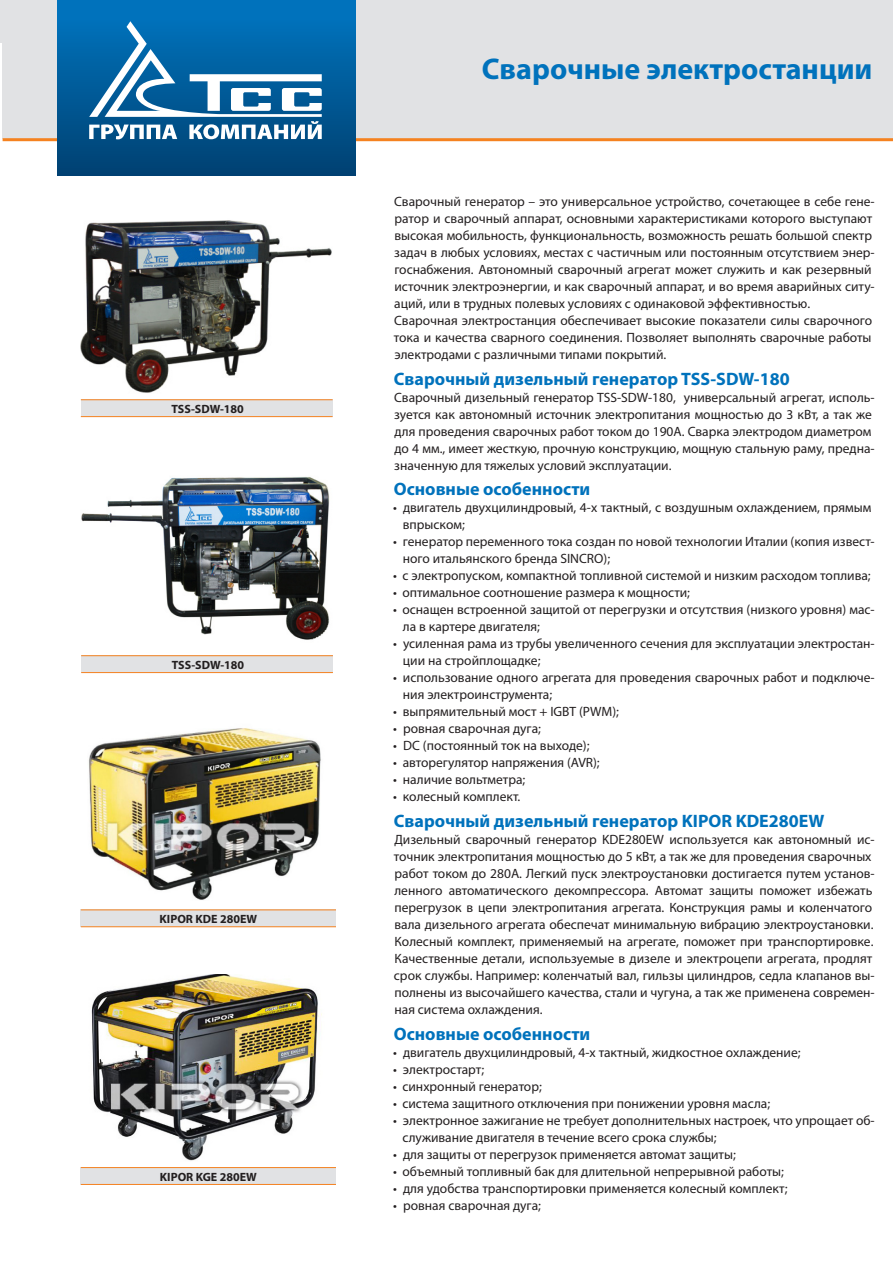
<style>
.page{position:relative;width:893px;height:1263px;background:#fff}
.page>*{position:absolute;margin:0;border:0;box-sizing:border-box;transform-origin:0 0}
.Название_листовки{font:700 30px "Myriad Pro";color:#0072bc}
.t1{font:700 18px "Myriad Pro";color:#0072bc}
.t2{font:13.5px/17px "Myriad Pro";color:#231f20}
.Подпись_к_фото{font:700 12px "Myriad Pro";color:#231f20}
</style>
<div class="page">
<hr style="left:0;top:0;width:4px;height:43px;background:#e1e2e4">
<div style="left:3px;top:0;width:890px;height:138px;background:#e1e2e4"></div>
<hr style="left:3px;top:138px;width:890px;height:3px;background:#f58220">
<div style="left:58px;top:0;width:298px;height:176px;background:linear-gradient(to bottom,#0076c2,#004172)"></div>
<svg style="left:85px;top:20px;width:237px;height:119px"></svg>
<img style="left:91px;top:974px;width:231px;height:187px">
<div style="left:81px;top:1167px;width:255px;height:18px;background:#e1e2e4"></div>
<hr style="left:81px;top:1167px;width:255px;height:1px;background:#f58220">
<hr style="left:81px;top:1184px;width:255px;height:1px;background:#f58220">
<img style="left:81px;top:220px;width:251px;height:173px">
<div style="left:81px;top:399px;width:252px;height:18px;background:#e1e2e4"></div>
<hr style="left:81px;top:399px;width:252px;height:1px;background:#f58220">
<hr style="left:81px;top:416px;width:252px;height:1px;background:#f58220">
<img style="left:81px;top:477px;width:249px;height:163px">
<div style="left:81px;top:655px;width:252px;height:18px;background:#e1e2e4"></div>
<hr style="left:81px;top:655px;width:252px;height:1px;background:#f58220">
<hr style="left:81px;top:672px;width:252px;height:1px;background:#f58220">
<img style="left:88px;top:728px;width:233px;height:172px">
<div style="left:81px;top:909px;width:255px;height:18px;background:#e1e2e4"></div>
<hr style="left:81px;top:909px;width:255px;height:1px;background:#f58220">
<hr style="left:81px;top:926px;width:255px;height:1px;background:#f58220">
<p class="Подпись_к_фото" style="left:171px;top:401px;width:74px">TSS-SDW-180</p>
<p class="Подпись_к_фото" style="left:172px;top:657px;width:74px">TSS-SDW-180</p>
<p class="Подпись_к_фото" style="left:160px;top:911px;width:99px">KIPOR KDE 280EW</p>
<p class="Подпись_к_фото" style="left:160px;top:1169px;width:99px">KIPOR KGE 280EW</p>
<p class="Название_листовки" style="left:482px;top:50px;width:392px">Сварочные электростанции</p>
<p class="t2" style="left:394px;top:193px;width:482px">Сварочный генератор – это универсальное устройство, сочетающее в себе гене&shy;ратор и сварочный аппарат, основными характеристиками которого выступают высокая мобильность, функциональность, возможность решать большой спектр задач в любых условиях, местах с частичным или постоянным отсутствием энер&shy;госнабжения. Автономный сварочный агрегат может служить и как резервный источник электроэнергии, и как сварочный аппарат, и во время аварийных ситу&shy;аций, или в трудных полевых условиях с одинаковой эффективностью.<br>Сварочная электростанция обеспечивает высокие показатели силы сварочного тока и качества сварного соединения. Позволяет выполнять сварочные работы электродами с различными типами покрытий.</p>
<p class="t1" style="left:394px;top:367px;width:397px">Сварочный дизельный генератор TSS-SDW-180</p>
<p class="t2" style="left:394px;top:388px;width:482px">Сварочный дизельный генератор TSS-SDW-180, универсальный агрегат, исполь&shy;зуется как автономный источник электропитания мощностью до 3 кВт, а так же для проведения сварочных работ током до 190А. Сварка электродом диаметром до 4 мм., имеет жесткую, прочную конструкцию, мощную стальную раму, предна&shy;значенную для тяжелых условий эксплуатации.</p>
<p class="t1" style="left:394px;top:477px;width:198px">Основные особенности</p>
<p class="t2" style="left:403px;top:499px;width:470px;text-indent:-10px">• двигатель двухцилиндровый, 4-х тактный, с воздушным охлаждением, прямым впрыском;</p>
<p class="t2" style="left:403px;top:533px;width:473px;text-indent:-10px">• генератор переменного тока создан по новой технологии Италии (копия извест&shy;ного итальянского бренда SINCRO);</p>
<p class="t2" style="left:393px;top:567px;width:479px">• с электропуском, компактной топливной системой и низким расходом топлива;</p>
<p class="t2" style="left:393px;top:584px;width:298px">• оптимальное соотношение размера к мощности;</p>
<p class="t2" style="left:403px;top:601px;width:473px;text-indent:-10px">• оснащен встроенной защитой от перегрузки и отсутствия (низкого уровня) мас&shy;ла в картере двигателя;</p>
<p class="t2" style="left:403px;top:635px;width:473px;text-indent:-10px">• усиленная рама из трубы увеличенного сечения для эксплуатации электростан&shy;ции на стройплощадке;</p>
<p class="t2" style="left:403px;top:669px;width:473px;text-indent:-10px">• использование одного агрегата для проведения сварочных работ и подключе&shy;ния электроинструмента;</p>
<p class="t2" style="left:393px;top:703px;width:227px">• выпрямительный мост + IGBT (PWM);</p>
<p class="t2" style="left:393px;top:720px;width:149px">• ровная сварочная дуга;</p>
<p class="t2" style="left:393px;top:737px;width:198px">• DC (постоянный ток на выходе);</p>
<p class="t2" style="left:393px;top:754px;width:208px">• авторегулятор напряжения (AVR);</p>
<p class="t2" style="left:393px;top:771px;width:134px">• наличие вольтметра;</p>
<p class="t2" style="left:393px;top:788px;width:129px">• колесный комплект.</p>
<p class="t1" style="left:394px;top:809px;width:432px">Сварочный дизельный генератор KIPOR KDE280EW</p>
<p class="t2" style="left:394px;top:831px;width:482px">Дизельный сварочный генератор KDE280EW используется как автономный ис&shy;точник электропитания мощностью до 5 кВт, а так же для проведения сварочных работ током до 280А. Легкий пуск электроустановки достигается путем установ&shy;ленного автоматического декомпрессора. Автомат защиты поможет избежать перегрузок в цепи электропитания агрегата. Конструкция рамы и коленчатого вала дизельного агрегата обеспечат минимальную вибрацию электроустановки.<br>Колесный комплект, применяемый на агрегате, поможет при транспортировке.<br>Качественные детали, используемые в дизеле и электроцепи агрегата, продлят срок службы. Например: коленчатый вал, гильзы цилиндров, седла клапанов вы&shy;полнены из высочайшего качества, стали и чугуна, а так же применена современ&shy;ная система охлаждения.</p>
<p class="t1" style="left:394px;top:1022px;width:198px">Основные особенности</p>
<p class="t2" style="left:393px;top:1043px;width:409px">• двигатель двухцилиндровый, 4-х тактный, жидкостное охлаждение;</p>
<p class="t2" style="left:393px;top:1060px;width:92px">• электростарт;</p>
<p class="t2" style="left:393px;top:1077px;width:150px">• синхронный генератор;</p>
<p class="t2" style="left:393px;top:1094px;width:378px">• система защитного отключения при понижении уровня масла;</p>
<p class="t2" style="left:402px;top:1111px;width:474px;text-indent:-9px">• электронное зажигание не требует дополнительных настроек, что упрощает об&shy;служивание двигателя в течение всего срока службы;</p>
<p class="t2" style="left:393px;top:1145px;width:344px">• для защиты от перегрузок применяется автомат защиты;</p>
<p class="t2" style="left:393px;top:1162px;width:392px">• объемный топливный бак для длительной непрерывной работы;</p>
<p class="t2" style="left:393px;top:1179px;width:396px">• для удобства транспортировки применяется колесный комплект;</p>
<p class="t2" style="left:393px;top:1196px;width:149px">• ровная сварочная дуга;</p>
</div>
